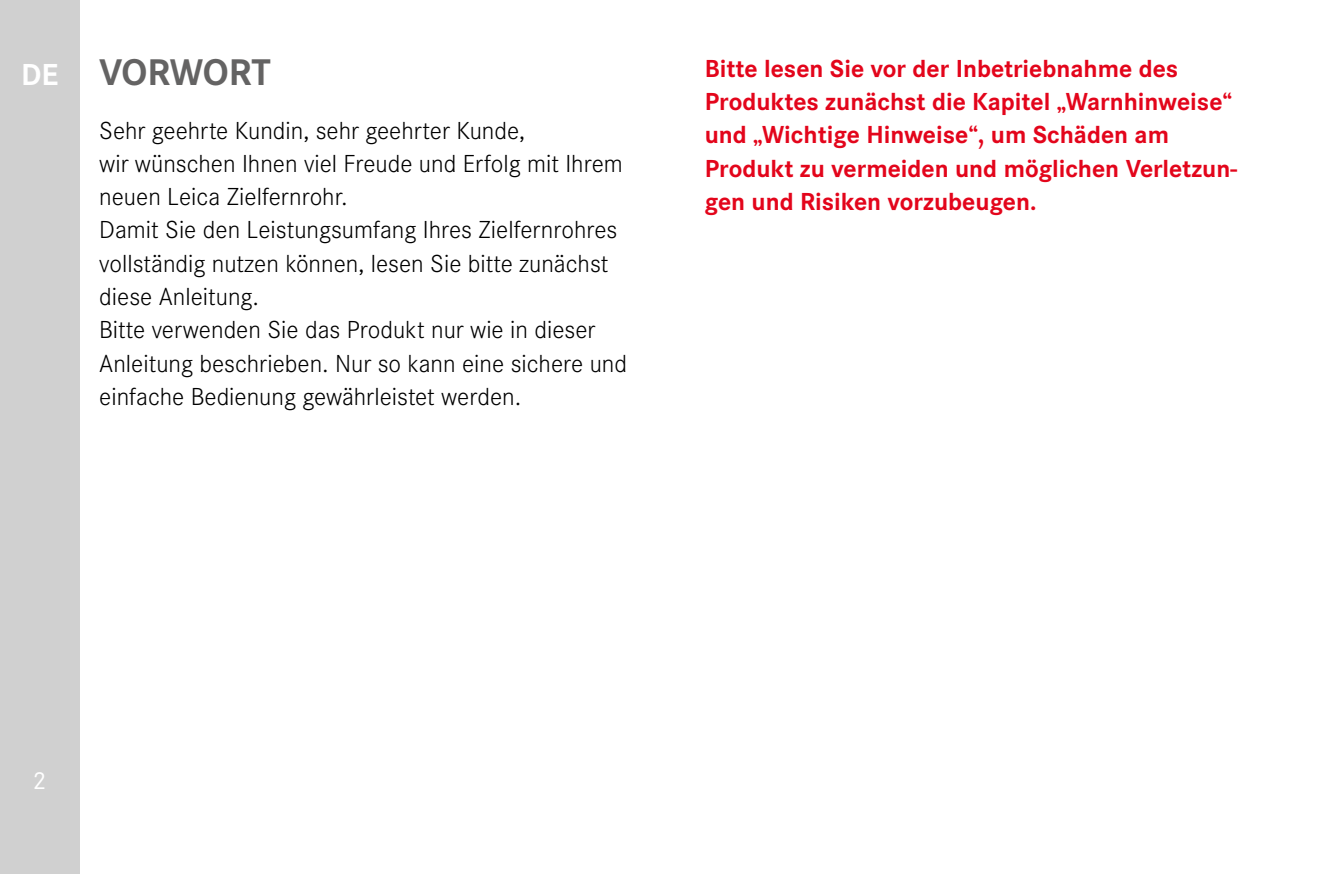
<style>
.page{position:relative;width:1340px;height:874px;background:#fff}
.page>*{position:absolute;margin:0;border:0;box-sizing:border-box;transform-origin:0 0}
.Heading____Chapter{font:700 38.5px "Corporate S";letter-spacing:-.005em;color:#646363}
.t1{font:700 31.5px "Corporate S";color:#fff}
.Text____Body_Text{font:300 25.55px/33.2px "Corporate S";color:#000}
.Text____Body_Text-2{font:700 25.55px/33.2px "Corporate S";color:#e3051b}
.t2{font:25.55px "Corporate S";color:#fff}
</style>
<div class="page">
<div style="left:0;top:0;width:79px;height:873px;background:#d0d0d0"></div>
<p class="t1" style="left:21px;top:49px;width:39px">DE</p>
<p class="Heading____Chapter" style="left:99px;top:42px;width:173px">VORWORT</p>
<p class="Text____Body_Text" style="left:99px;top:112px;width:427px">Sehr geehrte Kundin, sehr geehrter Kunde,</p>
<p class="Text____Body_Text" style="left:99px;top:145px;width:525px">wir wünschen Ihnen viel Freude und Erfolg mit Ihrem neuen Leica Zielfernrohr.</p>
<p class="Text____Body_Text" style="left:99px;top:212px;width:519px">Damit Sie den Leistungsumfang Ihres Zielfernrohres vollständig nutzen können, lesen Sie bitte zunächst diese Anleitung.</p>
<p class="Text____Body_Text" style="left:99px;top:311px;width:529px">Bitte verwenden Sie das Produkt nur wie in dieser<br>Anleitung beschrieben. Nur so kann eine sichere und einfache Bedienung gewährleistet werden.</p>
<p class="Text____Body_Text-2" style="left:704px;top:50px;width:534px">Bitte lesen Sie vor der Inbetriebnahme des Produktes zunächst die Kapitel „Warnhinweise“ und „Wichtige Hinweise“, um Schäden am Produkt zu vermeiden und möglichen Verletzun&shy;gen und Risiken vorzubeugen.</p>
<p class="t2" style="left:33px;top:761px;width:15px">2</p>
</div>
